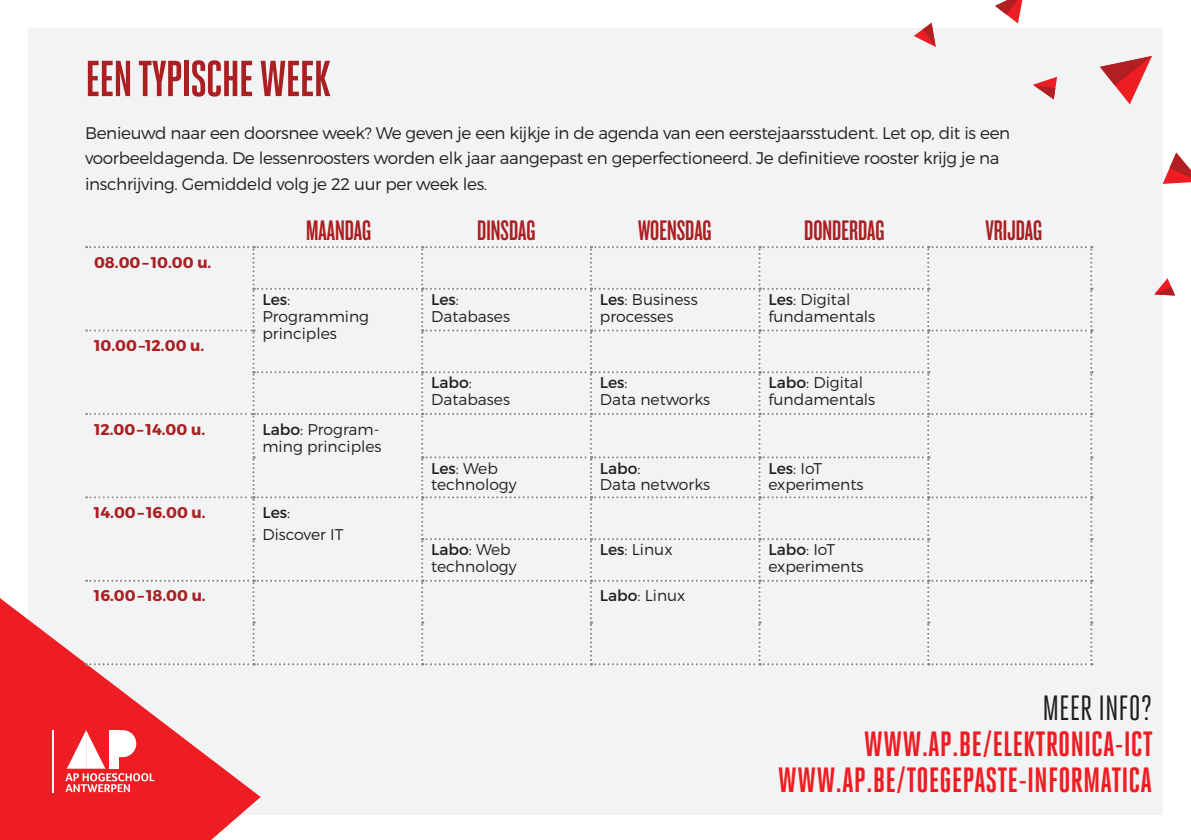
<style>
.page{position:relative;width:1191px;height:840px;background:#fff}
.page>*{position:absolute;margin:0;border:0;box-sizing:border-box;transform-origin:0 0}
.t1{font:700 50.4px "Heroic Condensed";letter-spacing:-.03em;color:#aa1f22}
.t2{font:700 35px/36px "Heroic Condensed";color:#ee1d23;text-align:right}
.t3{font:35px "Heroic Condensed";color:#231f20}
.t4{font:29.4px "Knockout 47 Bantamweight";color:#aa1f22}
.t5{font:300 16.8px/25.2px "Montserrat";letter-spacing:-.02em;color:#231f20}
.t6{font:300 15.6px/16.8px "Montserrat";color:#231f20}
.t7{font:700 15.6px "Montserrat";color:#aa1f22}
.s1{font-weight:400}
</style>
<div class="page">
<div style="left:28px;top:28px;width:1134px;height:786px;background:#f2f3f4"></div>
<svg style="left:1033px;top:77px;width:24px;height:22px"></svg>
<svg style="left:995px;top:0;width:27px;height:23px"></svg>
<svg style="left:1100px;top:56px;width:52px;height:48px"></svg>
<svg style="left:1162px;top:152px;width:29px;height:32px"></svg>
<svg style="left:914px;top:23px;width:21px;height:24px"></svg>
<svg style="left:1154px;top:278px;width:21px;height:17px"></svg>
<svg style="left:0;top:598px;width:261px;height:241px;fill:#ee1d23"></svg>
<hr style="left:52px;top:729px;width:2px;height:62px;background:#fff">
<svg style="left:65px;top:729px;width:89px;height:62px"></svg>
<svg style="left:86px;top:246px;width:1006px;height:419px"></svg>
<h1 class="t1" style="left:85px;top:51px;width:247px">EEN TYPISCHE WEEK</h1>
<p class="t5" style="left:85px;top:120px;width:926px">Benieuwd naar een doorsnee week? We geven je een kijkje in de agenda van een eerstejaarsstudent. Let op, dit is een voorbeeldagenda. De lessenroosters worden elk jaar aangepast en geperfectioneerd. Je definitieve rooster krijg je na inschrijving. Gemiddeld volg je 22 uur per week les.</p>
<p class="t7" style="left:94px;top:252px;width:119px">08.00– 10.00 u.</p>
<p class="t7" style="left:94px;top:336px;width:112px">10.00–12.00 u.</p>
<h3 class="t4" style="left:306px;top:213px;width:66px">MAANDAG</h3>
<h3 class="t4" style="left:477px;top:213px;width:60px">DINSDAG</h3>
<h3 class="t4" style="left:638px;top:213px;width:75px">WOENSDAG</h3>
<h3 class="t4" style="left:804px;top:213px;width:82px">DONDERDAG</h3>
<h3 class="t4" style="left:985px;top:213px;width:58px">VRIJDAG</h3>
<p class="t6" style="left:262px;top:290px;width:108px"><span class="s1">Les</span>:<br>Programming principles</p>
<p class="t6" style="left:431px;top:290px;width:80px"><span class="s1">Les</span>:<br>Databases</p>
<p class="t6" style="left:600px;top:290px;width:99px"><span class="s1">Les</span>: Business processes</p>
<p class="t6" style="left:768px;top:290px;width:108px"><span class="s1">Les</span>: Digital fundamentals</p>
<p class="t6" style="left:431px;top:374px;width:80px"><span class="s1">Labo</span>:<br>Databases</p>
<p class="t6" style="left:600px;top:374px;width:112px"><span class="s1">Les</span>:<br>Data networks</p>
<p class="t6" style="left:768px;top:374px;width:108px"><span class="s1">Labo</span>: Digital fundamentals</p>
<p class="t7" style="left:94px;top:419px;width:113px">12.00– 14.00 u.</p>
<p class="t6" style="left:262px;top:420px;width:121px"><span class="s1">Labo</span>: Program&shy;ming principles</p>
<p class="t7" style="left:94px;top:502px;width:113px">14.00– 16.00 u.</p>
<p class="t6" style="left:262px;top:500px;width:82px;line-height:22.2px"><span class="s1">Les</span>:<br>Discover IT</p>
<p class="t6" style="left:431px;top:459px;width:87px"><span class="s1">Les</span>: Web technology</p>
<p class="t6" style="left:600px;top:459px;width:112px"><span class="s1">Labo</span>:<br>Data networks</p>
<p class="t6" style="left:768px;top:459px;width:97px"><span class="s1">Les</span>: IoT experiments</p>
<p class="t6" style="left:431px;top:540px;width:87px"><span class="s1">Labo</span>: Web technology</p>
<p class="t6" style="left:600px;top:540px;width:74px"><span class="s1">Les</span>: Linux</p>
<p class="t6" style="left:768px;top:540px;width:97px"><span class="s1">Labo</span>: IoT experiments</p>
<p class="t7" style="left:94px;top:586px;width:113px">16.00– 18.00 u.</p>
<p class="t6" style="left:600px;top:587px;width:87px"><span class="s1">Labo</span>: Linux</p>
<h2 class="t3" style="left:1042px;top:688px;width:111px">MEER INFO?</h2>
<h2 class="t2" style="left:778px;top:725px;width:376px">WWW.AP.BE/ELEKTRONICA-ICT<br>WWW.AP.BE/TOEGEPASTE-INFORMATICA</h2>
</div>
